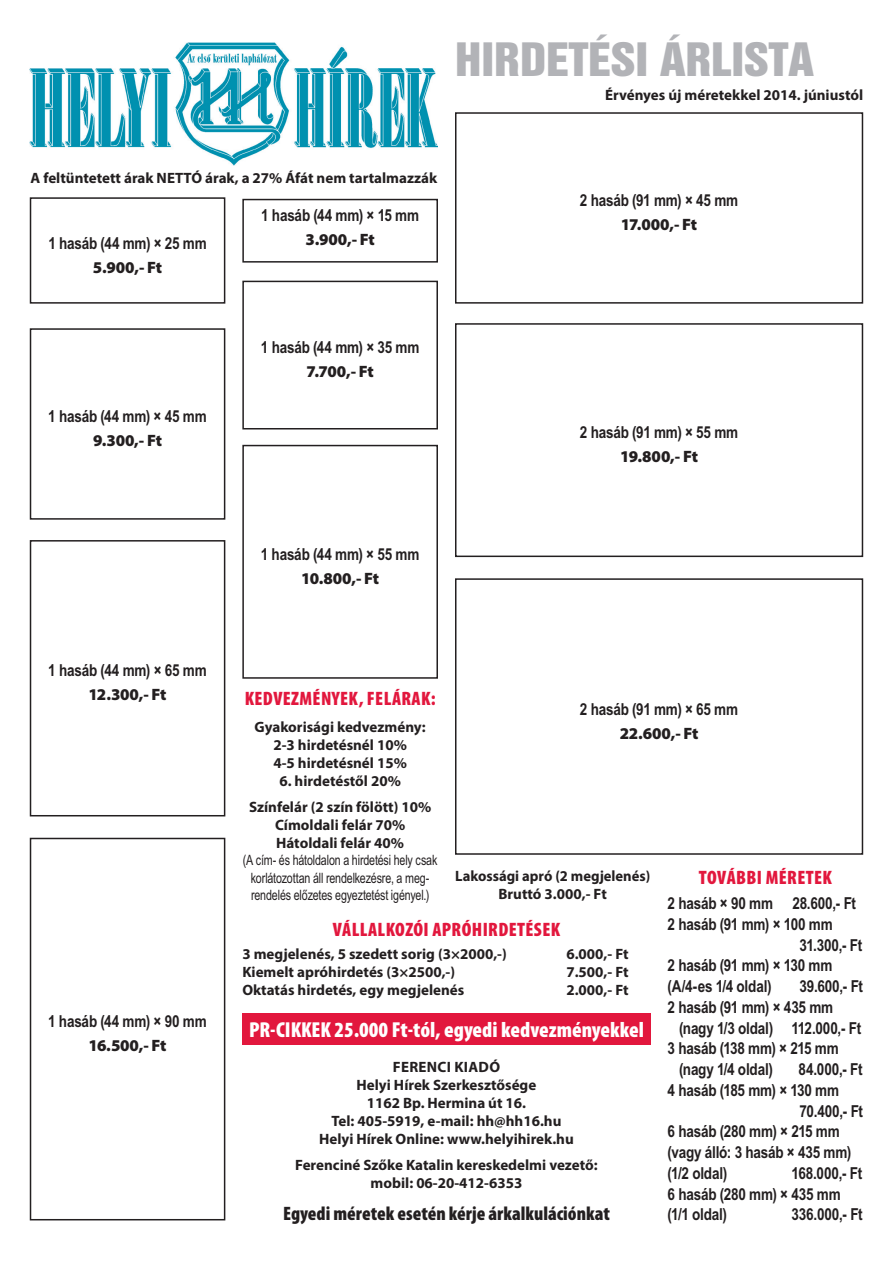
<style>
.page{position:relative;width:893px;height:1263px;background:#fff}
.page>*{position:absolute;margin:0;border:0;box-sizing:border-box;transform-origin:0 0}
.t1{font:42px "Swiss 921 PFL";color:#b2b3b7;scale:1.12 1}
.t2{font:900 condensed 21.75px "Myriad Pro";color:#fff}
.t3{font:900 condensed 19.5px "Myriad Pro";letter-spacing:.02em;color:#e2173d}
.t4{font:900 condensed 19.5px "Myriad Pro";color:#231f20}
.t5{font:700 16.5px/20.7px "Ariel Nr PFL";letter-spacing:-.01em;color:#231f20}
.t6{font:900 16.5px "Myriad Pro";letter-spacing:-.02em;color:#231f20}
.t7{font:700 15px/18px "Myriad Pro";color:#231f20;text-align:center}
.t8{font:14.25px/17.1px "Ariel Nr PFL";letter-spacing:-.01em;color:#231f20;text-align:center;scale:.92 1}
</style>
<div class="page">
<img style="left:30px;top:43px;width:408px;height:122px">
<div style="left:30px;top:197px;width:195px;height:107px;border:2px solid #231f20"></div>
<div style="left:242px;top:199px;width:196px;height:64px;border:2px solid #231f20"></div>
<div style="left:30px;top:328px;width:195px;height:192px;border:2px solid #231f20"></div>
<div style="left:242px;top:281px;width:196px;height:148px;border:2px solid #231f20"></div>
<div style="left:242px;top:445px;width:196px;height:234px;border:2px solid #231f20"></div>
<div style="left:30px;top:540px;width:195px;height:276px;border:2px solid #231f20"></div>
<div style="left:30px;top:838px;width:195px;height:382px;border:2px solid #231f20"></div>
<div style="left:455px;top:112px;width:408px;height:192px;border:2px solid #231f20"></div>
<div style="left:455px;top:323px;width:408px;height:234px;border:2px solid #231f20"></div>
<div style="left:455px;top:578px;width:408px;height:277px;border:2px solid #231f20"></div>
<div style="left:242px;top:1013px;width:409px;height:32px;background:#e2173d"></div>
<h1 class="t1" style="left:455px;top:32px;width:322px">HIRDETÉSI ÁRLISTA</h1>
<p class="t7" style="left:31px;top:168px;width:408px">A feltüntetett árak NETTÓ árak, a 27% Áfát nem tartalmazzák</p>
<p class="t5" style="left:48px;top:232px;width:160px">1 hasáb (44 mm) × 25 mm</p>
<p class="t6" style="left:93px;top:258px;width:71px">5.900,- Ft</p>
<p class="t5" style="left:48px;top:406px;width:160px">1 hasáb (44 mm) × 45 mm</p>
<p class="t6" style="left:93px;top:431px;width:71px">9.300,- Ft</p>
<p class="t5" style="left:261px;top:204px;width:159px">1 hasáb (44 mm) × 15 mm</p>
<p class="t6" style="left:306px;top:230px;width:71px">3.900,- Ft</p>
<p class="t5" style="left:261px;top:337px;width:160px">1 hasáb (44 mm) × 35 mm</p>
<p class="t6" style="left:307px;top:362px;width:69px">7.700,- Ft</p>
<p class="t5" style="left:261px;top:544px;width:160px">1 hasáb (44 mm) × 55 mm</p>
<p class="t6" style="left:301px;top:569px;width:80px">10.800,- Ft</p>
<p class="t7" style="left:605px;top:85px;width:260px">Érvényes új méretekkel 2014. júniustól</p>
<p class="t5" style="left:580px;top:190px;width:160px">2 hasáb (91 mm) × 45 mm</p>
<p class="t6" style="left:621px;top:215px;width:78px">17.000,- Ft</p>
<p class="t5" style="left:580px;top:422px;width:160px">2 hasáb (91 mm) × 55 mm</p>
<p class="t6" style="left:620px;top:447px;width:79px">19.800,- Ft</p>
<p class="t5" style="left:48px;top:660px;width:160px">1 hasáb (44 mm) × 65 mm</p>
<p class="t6" style="left:89px;top:685px;width:80px">12.300,- Ft</p>
<p class="t5" style="left:48px;top:1011px;width:160px">1 hasáb (44 mm) × 90 mm</p>
<p class="t6" style="left:89px;top:1036px;width:80px">16.500,- Ft</p>
<h3 class="t3" style="left:245px;top:688px;width:192px">Kedvezmények, felárak:</h3>
<p class="t7" style="left:255px;top:717px;width:173px">Gyakorisági kedvezmény:<br>2-3 hirdetésnél 10%<br>4-5 hirdetésnél 15%</p>
<p class="t7" style="left:249px;top:767px;width:184px;line-height:26.5px">6. hirdetéstől 20%<br>Színfelár (2 szín fölött) 10%</p>
<p class="t7" style="left:275px;top:816px;width:132px;text-align:left">Címoldali felár 70%<br>Hátoldali felár 40%</p>
<p class="t8" style="left:243px;top:852px;width:213px">(A cím- és hátoldalon a hirdetési hely csak korlátozottan áll rendelkezésre, a meg&shy;rendelés előzetes egyeztetést igényel.)</p>
<p class="t5" style="left:580px;top:698px;width:160px">2 hasáb (91 mm) × 65 mm</p>
<p class="t6" style="left:620px;top:724px;width:80px">22.600,- Ft</p>
<h3 class="t3" style="left:699px;top:867px;width:134px">További méretek</h3>
<p class="t5" style="left:668px;top:893px;width:190px">2 hasáb × 90 mm 28.600,- Ft</p>
<p class="t5" style="left:668px;top:914px;width:167px">2 hasáb (91 mm) × 100 mm</p>
<p class="t5" style="left:800px;top:934px;width:64px">31.300,- Ft</p>
<p class="t5" style="left:668px;top:955px;width:166px">2 hasáb (91 mm) × 130 mm</p>
<p class="t5" style="left:668px;top:976px;width:105px">(A/4-es 1/4 oldal)</p>
<p class="t7" style="left:455px;top:867px;width:197px">Lakossági apró (2 megjelenés)<br>Bruttó 3.000,- Ft</p>
<h3 class="t3" style="left:333px;top:919px;width:228px">Vállalkozói apróhirdetések</h3>
<p class="t7" style="left:242px;top:944px;width:266px">3 megjelenés, 5 szedett sorig (3×2000,-)</p>
<p class="t7" style="left:566px;top:944px;width:64px">6.000,- Ft</p>
<p class="t7" style="left:242px;top:962px;width:214px">Kiemelt apróhirdetés (3×2500,-)</p>
<p class="t7" style="left:566px;top:962px;width:64px">7.500,- Ft</p>
<p class="t7" style="left:242px;top:980px;width:223px">Oktatás hirdetés, egy megjelenés</p>
<p class="t7" style="left:566px;top:980px;width:64px">2.000,- Ft</p>
<p class="t5" style="left:668px;top:976px;width:197px;text-indent:132px">39.600,- Ft<br>2 hasáb (91 mm) × 435 mm</p>
<p class="t5" style="left:679px;top:1017px;width:184px">(nagy 1/3 oldal) 112.000,- Ft</p>
<p class="t5" style="left:668px;top:1038px;width:173px">3 hasáb (138 mm) × 215 mm</p>
<p class="t5" style="left:679px;top:1059px;width:95px">(nagy 1/4 oldal)</p>
<p class="t5" style="left:799px;top:1059px;width:66px">84.000,- Ft</p>
<p class="t5" style="left:668px;top:1079px;width:173px">4 hasáb (185 mm) × 130 mm</p>
<p class="t5" style="left:800px;top:1100px;width:65px">70.400,- Ft</p>
<p class="t5" style="left:668px;top:1121px;width:174px">6 hasáb (280 mm) × 215 mm</p>
<p class="t5" style="left:668px;top:1142px;width:185px">(vagy álló: 3 hasáb × 435 mm)</p>
<p class="t5" style="left:668px;top:1162px;width:61px">(1/2 oldal)</p>
<h2 class="t2" style="left:249px;top:1018px;width:396px">PR-CIKKEK 25.000 Ft-tól, egyedi kedvezményekkel</h2>
<p class="t7" style="left:393px;top:1057px;width:36px">Ferenc</p>
<p class="t7" style="left:447px;top:1057px;width:53px">i Kiadó</p>
<p class="t7" style="left:357px;top:1075px;width:181px">Helyi Hírek Szerkesztősége</p>
<p class="t7" style="left:367px;top:1093px;width:161px">1162 Bp. Hermina út 16.</p>
<p class="t7" style="left:331px;top:1111px;width:231px">Tel: 405-5919, e-mail: hh@hh16.hu</p>
<p class="t7" style="left:319px;top:1129px;width:256px">Helyi Hírek Online: www.helyihirek.hu</p>
<p class="t7" style="left:295px;top:1156px;width:304px">Ferenciné Szőke Katalin kereskedelmi vezető: mobil: 06-20-412-6353</p>
<h3 class="t4" style="left:283px;top:1203px;width:328px">Egyedi méretek esetén kérje árkalkulációnkat</h3>
<p class="t5" style="left:668px;top:1162px;width:196px;text-indent:124px">168.000,- Ft<br>6 hasáb (280 mm) × 435 mm (1/1 oldal)</p>
<p class="t5" style="left:792px;top:1204px;width:73px">336.000,- Ft</p>
</div>
